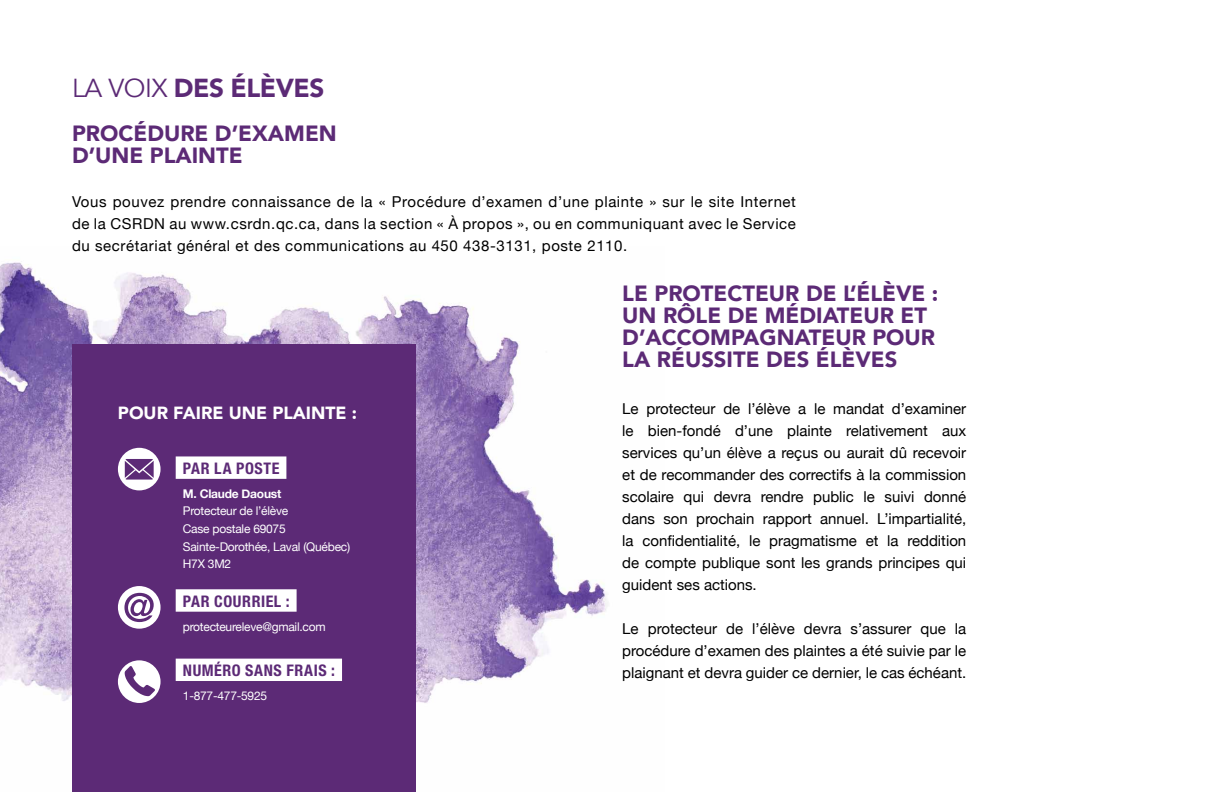
<style>
.page{position:relative;width:1224px;height:792px;background:#fff}
.page>*{position:absolute;margin:0;border:0;box-sizing:border-box;transform-origin:0 0}
.t1{font:900 26px "Avenir";letter-spacing:-.02em;color:#5c2a76}
.t2{font:900 22px/22px "Avenir";color:#5c2a76}
.t3{font:900 17.6px "Avenir";color:#fff}
.t4{font:700 condensed 16px "Helvetica Neue LT Std";letter-spacing:.04em;color:#5c2a76}
.t5{font:15px/22px "Helvetica Neue";color:#000;text-align:justify}
.t6{font:12px/17.6px "Helvetica Neue";letter-spacing:-.02em;color:#fff}
.t7{font:700 12px "Helvetica Neue";letter-spacing:-.02em;color:#fff}
.s1{font-weight:400}
</style>
<div class="page">
<img style="left:0;top:262px;width:607px;height:441px">
<div style="left:72px;top:344px;width:344px;height:448px;background:#5c2a76"></div>
<svg style="left:118px;top:448px;width:43px;height:42px"></svg>
<svg style="left:118px;top:586px;width:43px;height:43px"></svg>
<div style="left:176px;top:456px;width:110px;height:23px;background:#fff"></div>
<div style="left:176px;top:589px;width:121px;height:23px;background:#fff"></div>
<div style="left:176px;top:659px;width:166px;height:22px;background:#fff"></div>
<svg style="left:118px;top:660px;width:43px;height:43px"></svg>
<h1 class="t1" style="left:72px;top:65px;width:254px"><span class="s1">LA VOIX</span> DES ÉLÈVES</h1>
<h2 class="t2" style="left:72px;top:121px;width:266px">PROCÉDURE D’EXAMEN<br>D’UNE PLAINTE</h2>
<p class="t5" style="left:72px;top:190px;width:726px">Vous pouvez prendre connaissance de la « Procédure d’examen d’une plainte » sur le site Internet de la CSRDN au www.csrdn.qc.ca, dans la section « À propos », ou en communiquant avec le Service du secrétariat général et des communications au 450 438-3131, poste 2110.</p>
<h2 class="t2" style="left:622px;top:282px;width:318px">LE PROTECTEUR DE L’ÉLÈVE :<br>UN RÔLE DE MÉDIATEUR ET<br>D’ACCOMPAGNATEUR POUR<br>LA RÉUSSITE DES ÉLÈVES</h2>
<p class="t3" style="left:118px;top:397px;width:241px">POUR FAIRE UNE PLAINTE :</p>
<p class="t5" style="left:622px;top:398px;width:346px">Le protecteur de l’élève a le mandat d’examiner le bien-fondé d’une plainte relativement aux services qu’un élève a reçus ou aurait dû recevoir et de recommander des correctifs à la commission scolaire qui devra rendre public le suivi donné dans son prochain rapport annuel. L’impartialité, la confidentialité, le pragmatisme et la reddition de compte publique sont les grands principes qui guident ses actions.</p>
<p class="t5" style="left:622px;top:618px;width:346px">Le protecteur de l’élève devra s’assurer que la procédure d’examen des plaintes a été suivie par le plaignant et devra guider ce dernier, le cas échéant.</p>
<p class="t4" style="left:183px;top:458px;width:98px">PAR LA POSTE</p>
<p class="t7" style="left:183px;top:486px;width:100px">M. Claude Daoust</p>
<p class="t6" style="left:183px;top:502px;width:169px">Protecteur de l’élève<br>Case postale 69075<br>Sainte-Dorothée, Laval (Québec)<br>H7X 3M2</p>
<p class="t4" style="left:183px;top:591px;width:108px">PAR COURRIEL :</p>
<p class="t6" style="left:183px;top:617px;width:144px">protecteureleve@gmail.com</p>
<p class="t4" style="left:183px;top:661px;width:154px">NUMÉRO SANS FRAIS :</p>
<p class="t6" style="left:183px;top:687px;width:86px">1-877-477-5925</p>
</div>
